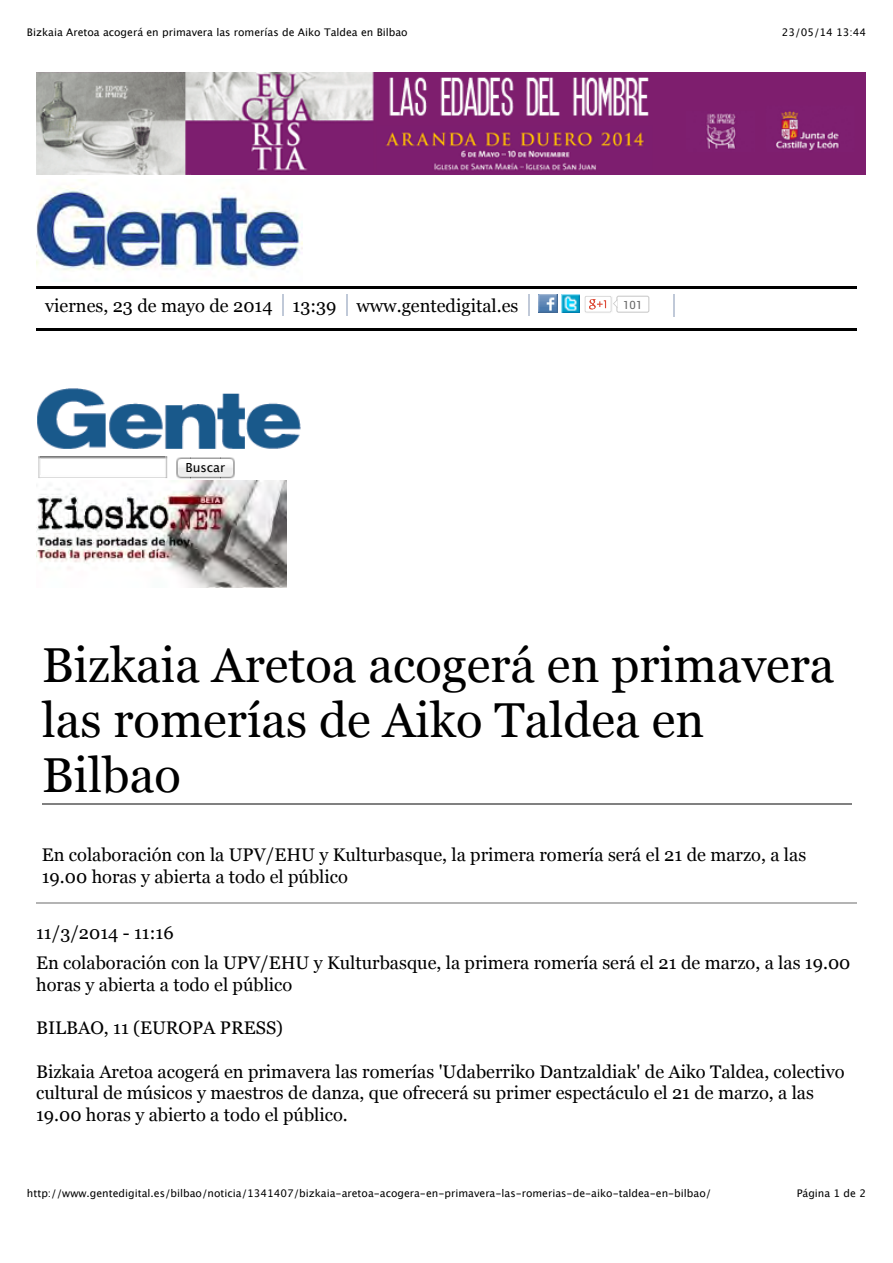
<style>
.page{position:relative;width:893px;height:1263px;background:#fff}
.page>*{position:absolute;margin:0;border:0;box-sizing:border-box;transform-origin:0 0}
.t1{font:49.05px/54.8px "Georgia";color:#000}
.t2{font:18.3px/21.6px "Georgia";color:#000}
.t3{font:12.6px "Lucida Grande";color:#000}
.t4{font:11.4px "Roboto";color:#666}
.t5{font:10.5px "Lucida Grande";color:#000}
</style>
<div class="page">
<hr style="left:36px;top:287px;width:821px;height:2px;background:#000">
<hr style="left:36px;top:329px;width:821px;height:2px;background:#000">
<hr style="left:36px;top:902px;width:821px;height:1px;background:#b4b4b4">
<hr style="left:42px;top:803px;width:809px;height:1px;background:#808080">
<svg style="left:282px;top:294px;width:1px;height:22px"></svg>
<svg style="left:346px;top:294px;width:1px;height:22px"></svg>
<svg style="left:529px;top:294px;width:1px;height:22px"></svg>
<svg style="left:673px;top:294px;width:1px;height:23px"></svg>
<img style="left:539px;top:294px;width:18px;height:19px">
<img style="left:562px;top:294px;width:18px;height:19px">
<svg style="left:584px;top:296px;width:65px;height:17px"></svg>
<img style="left:37px;top:388px;width:264px;height:61px">
<hr style="left:41px;top:456px;width:124px;height:1px;background:#7b7b7b">
<hr style="left:41px;top:457px;width:124px;height:2px;background:#c3c3c3">
<hr style="left:41px;top:477px;width:124px;height:1px;background:#ddd">
<svg style="left:38px;top:456px;width:3px;height:22px"></svg>
<svg style="left:165px;top:456px;width:2px;height:22px"></svg>
<img style="left:176px;top:457px;width:14px;height:22px">
<img style="left:221px;top:457px;width:14px;height:22px">
<svg style="left:190px;top:457px;width:31px;height:22px"></svg>
<img style="left:36px;top:480px;width:251px;height:107px">
<img style="left:36px;top:72px;width:830px;height:103px">
<img style="left:36px;top:179px;width:267px;height:91px">
<p class="t5" style="left:27px;top:26px;width:382px">Bizkaia Aretoa acogerá en primavera las romerías de Aiko Taldea en Bilbao</p>
<p class="t5" style="left:782px;top:26px;width:86px">23/05/14 13:44</p>
<p class="t2" style="left:45px;top:294px;width:475px">viernes, 23 de mayo de 2014 13:39 www.gentedigital.es</p>
<p class="t4" style="left:623px;top:297px;width:21px">101</p>
<p class="t3" style="left:185px;top:460px;width:41px">Buscar</p>
<h1 class="t1" style="left:42px;top:638px;width:794px">Bizkaia Aretoa acogerá en primavera las romerías de Aiko Taldea en<br>Bilbao</h1>
<p class="t2" style="left:42px;top:844px;width:766px">En colaboración con la UPV/EHU y Kulturbasque, la primera romería será el 21 de marzo, a las<br>19.00 horas y abierta a todo el público</p>
<p class="t2" style="left:36px;top:917px;width:816px;line-height:30.8px">11/3/2014 - 11:16<br>En colaboración con la UPV/EHU y Kulturbasque, la primera romería será el 21 de marzo, a las 19.00</p>
<p class="t2" style="left:36px;top:974px;width:258px">horas y abierta a todo el público</p>
<p class="t2" style="left:36px;top:1017px;width:248px">BILBAO, 11 (EUROPA PRESS)</p>
<p class="t2" style="left:36px;top:1060px;width:810px">Bizkaia Aretoa acogerá en primavera las romerías 'Udaberriko Dantzaldiak' de Aiko Taldea, colectivo cultural de músicos y maestros de danza, que ofrecerá su primer espectáculo el 21 de marzo, a las<br>19.00 horas y abierto a todo el público.</p>
<p class="t5" style="left:27px;top:1187px;width:686px">http://www.gentedigital.es/bilbao/noticia/1341407/bizkaia-aretoa-acogera-en-primavera-las-romerias-de-aiko-taldea-en-bilbao/</p>
<p class="t5" style="left:797px;top:1187px;width:71px">Página 1 de 2</p>
</div>
